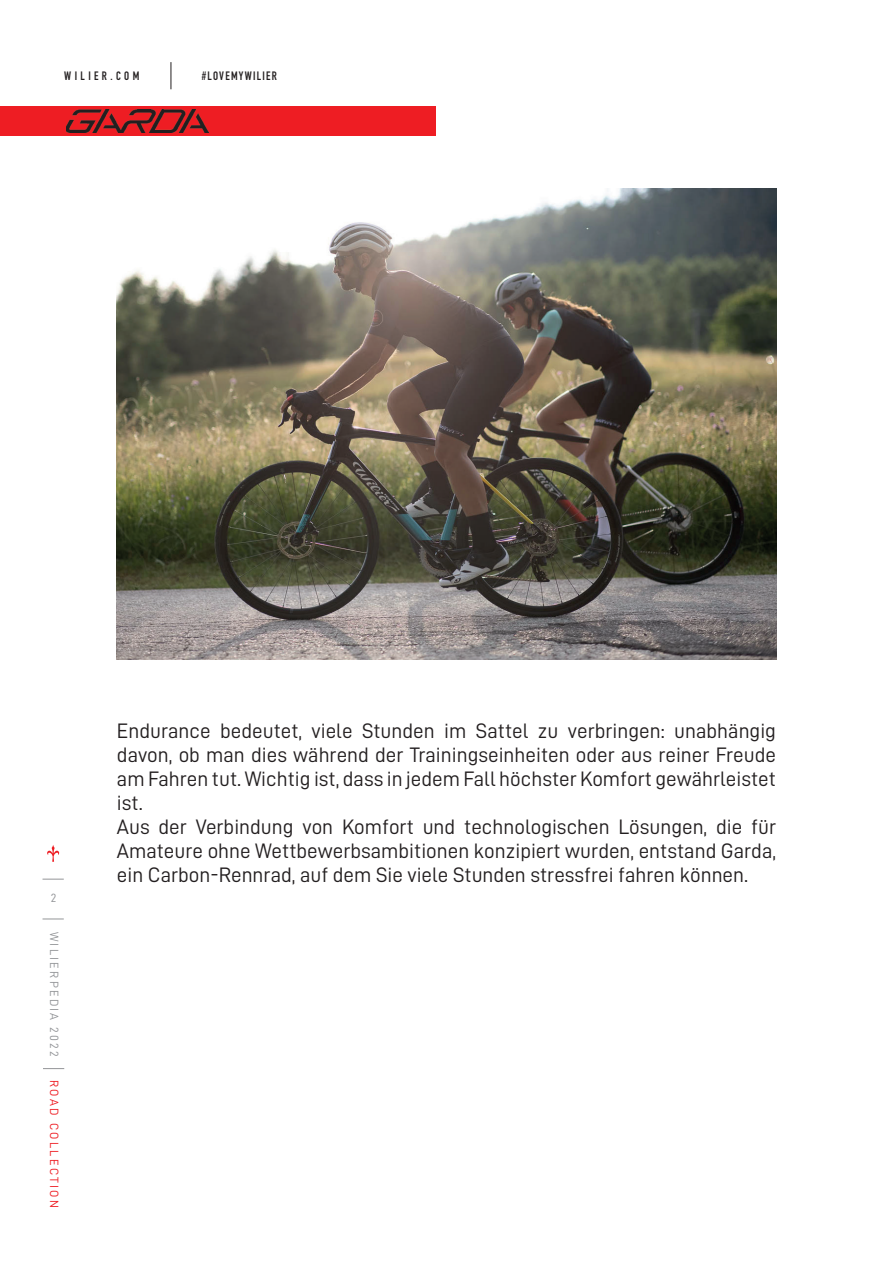
<style>
.page{position:relative;width:893px;height:1263px;background:#fff}
.page>*{position:absolute;margin:0;border:0;box-sizing:border-box;transform-origin:0 0}
.t1{font:21px/24px "D DIN";color:#231f20}
.t2{font:12px "D DIN";letter-spacing:.19em;color:#939598}
.t3{font:12px "D DIN";letter-spacing:.19em;color:#ee1d23}
.t4{font:12px "DIN Engschrift Std";letter-spacing:.105em;color:#231f20}
.t5{font:12px "DIN Engschrift Std";letter-spacing:.285em;color:#231f20}
</style>
<div class="page">
<div style="left:0;top:106px;width:436px;height:30px;background:#ee1d23"></div>
<svg style="left:43px;top:1068px;width:21px;height:1px"></svg>
<svg style="left:43px;top:918px;width:21px;height:1px"></svg>
<svg style="left:43px;top:879px;width:21px;height:1px"></svg>
<svg style="left:47px;top:845px;width:13px;height:17px"></svg>
<svg style="left:171px;top:62px;width:1px;height:27px"></svg>
<img style="left:66px;top:110px;width:142px;height:22px">
<img style="left:117px;top:188px;width:659px;height:471px">
<p class="t5" style="left:64px;top:69px;width:77px">WILIER.COM</p>
<p class="t4" style="left:202px;top:69px;width:77px">#LOVEMYWILIER</p>
<p class="t2" style="left:51px;top:891px;width:7px">2</p>
<p class="t2" style="left:61px;top:932px;width:127px;rotate:90deg">WILIERPEDIA 2022</p>
<p class="t3" style="left:61px;top:1080px;width:129px;rotate:90deg">ROAD COLLECTION</p>
<p class="t1" style="left:117px;top:719px;width:661px">Endurance bedeutet, viele Stunden im Sattel zu verbringen: unabhängig davon, ob man dies während der Trainingseinheiten oder aus reiner Freude am Fahren tut. Wichtig ist, dass in jedem Fall höchster Komfort gewährleistet ist.<br>Aus der Verbindung von Komfort und technologischen Lösungen, die für Amateure ohne Wettbewerbsambitionen konzipiert wurden, entstand Garda, ein Carbon-Rennrad, auf dem Sie viele Stunden stressfrei fahren können.</p>
</div>
